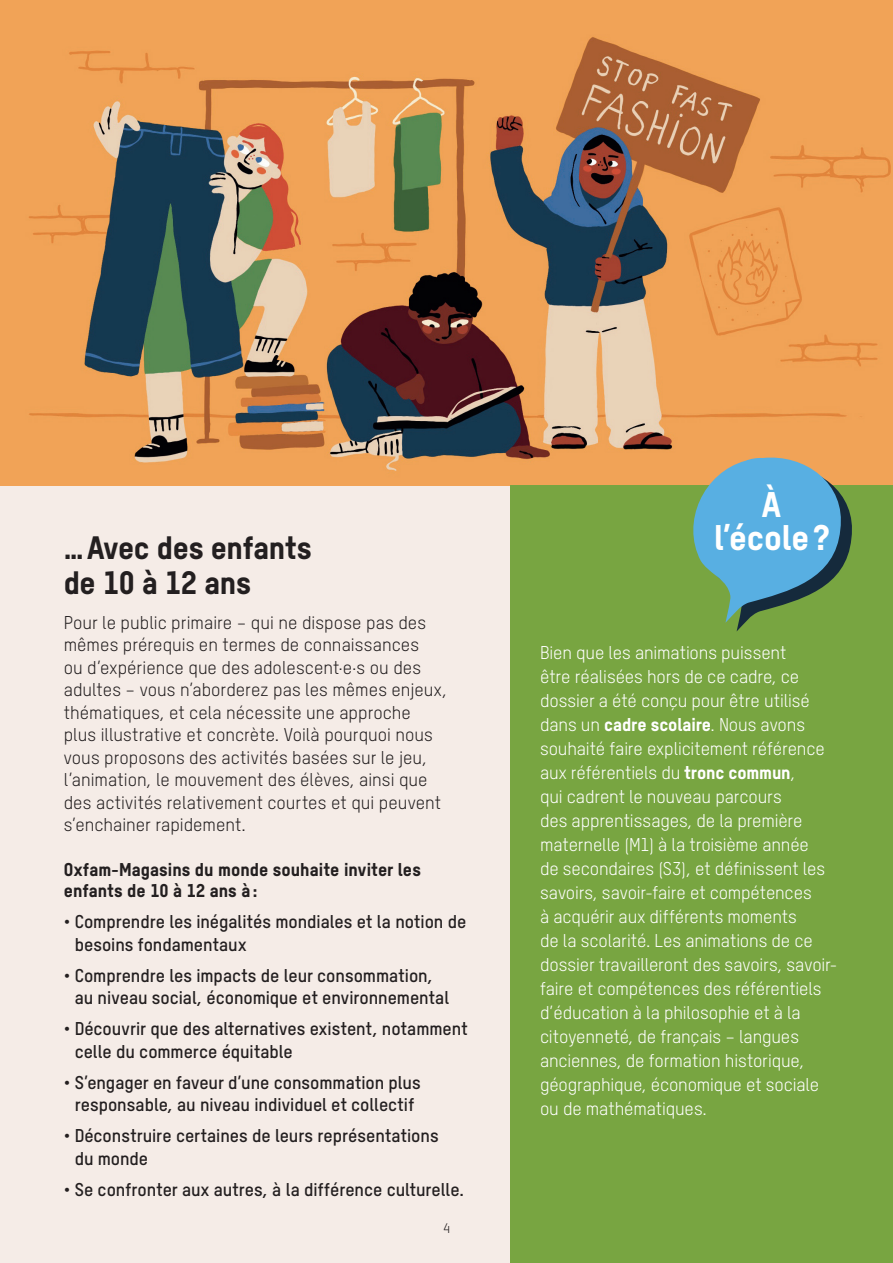
<style>
.page{position:relative;width:893px;height:1263px;background:#f5ece7}
.page>*{position:absolute;margin:0;border:0;box-sizing:border-box;transform-origin:0 0}
.t1{font:34.65px/33px "T Star Pro Heavy";color:#fff;text-align:center}
.t2{font:31.5px/34.5px "T Star Pro Heavy";letter-spacing:-.01em;color:#231f20}
.t3{font:18px/24px "T Star Pro Regular";letter-spacing:-.005em;color:#fff}
.t4{font:18px/22.5px "T Star Pro Bold";letter-spacing:-.005em;color:#231f20}
.t5{font:18px/22.5px "T Star Pro Regular";color:#231f20}
.t6{font:18px/21.6px "T Star Pro Heavy";color:#231f20}
.t7{font:13.5px "T Star Pro Regular";color:#231f20}
.s1{font-family:"T Star Pro Heavy"}
</style>
<div class="page">
<img style="left:0;top:0;width:893px;height:485px">
<div style="left:510px;top:485px;width:383px;height:778px;background:#78a541"></div>
<svg style="left:680px;top:454px;width:178px;height:177px"></svg>
<h2 class="t2" style="left:64px;top:527px;width:249px">…Avec des enfants de 10 à 12 ans</h2>
<p class="t5" style="left:64px;top:610px;width:385px">Pour le public primaire – qui ne dispose pas des mêmes prérequis en termes de connaissances<br>ou d’expérience que des adolescent·e·s ou des adultes – vous n’aborderez pas les mêmes enjeux, thématiques, et cela nécessite une approche plus illustrative et concrète. Voilà pourquoi nous vous proposons des activités basées sur le jeu, l’animation, le mouvement des élèves, ainsi que des activités relativement courtes et qui peuvent s’enchainer rapidement.</p>
<p class="t6" style="left:64px;top:856px;width:359px">Oxfam-Magasins du monde souhaite inviter les enfants de 10 à 12 ans à:</p>
<p class="t4" style="left:75px;top:909px;width:393px;text-indent:-11px">• Comprendre les inégalités mondiales et la notion de besoins fondamentaux</p>
<p class="t4" style="left:75px;top:962px;width:376px;text-indent:-11px">• Comprendre les impacts de leur consommation, au niveau social, économique et environnemental</p>
<p class="t4" style="left:75px;top:1016px;width:394px;text-indent:-11px">• Découvrir que des alternatives existent, notamment celle du commerce équitable</p>
<p class="t4" style="left:64px;top:1069px;width:358px;text-align:center">• S’engager en faveur d’une consommation plus responsable, au niveau individuel et collectif</p>
<p class="t4" style="left:75px;top:1123px;width:365px;text-indent:-11px">• Déconstruire certaines de leurs représentations du monde</p>
<p class="t4" style="left:64px;top:1176px;width:402px">• Se confronter aux autres, à la différence culturelle.</p>
<p class="t7" style="left:443px;top:1219px;width:8px">4</p>
<h1 class="t1" style="left:714px;top:485px;width:116px">À l’école?</h1>
<p class="t3" style="left:540px;top:640px;width:299px">Bien que les animations puissent<br>être réalisées hors de ce cadre, ce dossier a été conçu pour être utilisé dans un <span class="s1">cadre scolaire</span>. Nous avons souhaité faire explicitement référence aux référentiels du <span class="s1">tronc commun</span>,<br>qui cadrent le nouveau parcours<br>des apprentissages, de la première maternelle (M1) à la troisième année<br>de secondaires (S3), et définissent les savoirs, savoir-faire et compétences<br>à acquérir aux différents moments<br>de la scolarité. Les animations de ce dossier travailleront des savoirs, savoir&shy;faire et compétences des référentiels d’éducation à la philosophie et à la citoyenneté, de français – langues anciennes, de formation historique, géographique, économique et sociale ou de mathématiques.</p>
</div>
